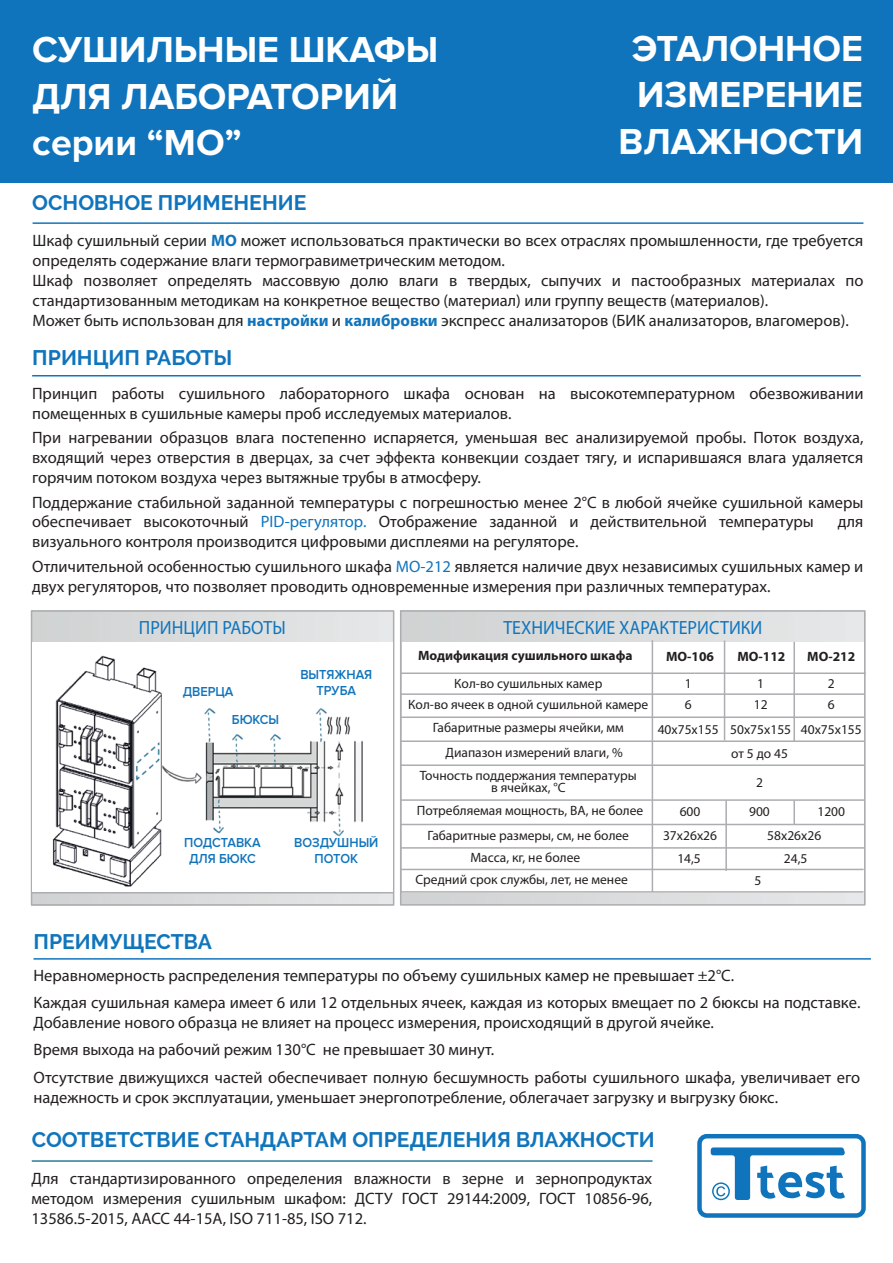
<style>
.page{position:relative;width:893px;height:1263px;background:#fff}
.page>*{position:absolute;margin:0;border:0;box-sizing:border-box;transform-origin:0 0}
.t1{font:700 37.5px/46.5px "Proxima Nova";color:#fff}
.t2{font:700 21px "Raleway";color:#1175bc}
.t3{font:700 21px "Raleway";color:#1074bc}
.t4{font:19.2px "Myriad Pro";color:#1175bc;scale:.94 1}
.t5{font:16.5px/19.8px "Myriad Pro";color:#231f20}
.t6{font:13.5px/24px "Myriad Pro";color:#231f20;text-align:center}
.t7{font:600 13.5px/16.2px "Proxima Nova";color:#1074bc;text-align:center;scale:.95 1}
.t8{font:700 13.5px "Myriad Pro";color:#231f20}
.s1{font-weight:700;color:#1074bc}
.s2{color:#1074bc}
</style>
<div class="page">
<hr style="left:33px;top:222px;width:830px;height:2px;background:#1175bc">
<hr style="left:32px;top:375px;width:829px;height:1px;background:#1175bc">
<hr style="left:32px;top:1160px;width:620px;height:2px;background:#2a799c">
<div style="left:0;top:0;width:893px;height:183px;background:#1074bc"></div>
<div style="left:697px;top:1134px;width:169px;height:84px;border:4px solid #1074bc;border-radius:7px"></div>
<svg style="left:711px;top:1147px;width:134px;height:53px"></svg>
<hr style="left:33px;top:958px;width:838px;height:2px;background:#1175bc">
<svg style="left:400px;top:610px;width:466px;height:296px;background:#d6d8d8"></svg>
<svg style="left:402px;top:642px;width:462px;height:249px"></svg>
<hr style="left:652px;top:640px;width:1px;height:252px;background:#acadb0">
<hr style="left:724px;top:640px;width:1px;height:100px;background:#acadb0">
<hr style="left:793px;top:642px;width:2px;height:100px;background:#acadb0">
<hr style="left:725px;top:800px;width:2px;height:71px;background:#acadb0">
<hr style="left:793px;top:800px;width:2px;height:24px;background:#acadb0">
<hr style="left:695px;top:672px;width:171px;height:2px;background:#acadb0">
<hr style="left:401px;top:672px;width:294px;height:2px;background:#acadb0">
<hr style="left:695px;top:693px;width:170px;height:2px;background:#acadb0">
<hr style="left:400px;top:693px;width:295px;height:2px;background:#acadb0">
<hr style="left:401px;top:716px;width:464px;height:2px;background:#acadb0">
<hr style="left:401px;top:740px;width:464px;height:2px;background:#acadb0">
<hr style="left:401px;top:764px;width:464px;height:2px;background:#acadb0">
<hr style="left:400px;top:799px;width:465px;height:2px;background:#acadb0">
<hr style="left:401px;top:824px;width:464px;height:1px;background:#acadb0">
<hr style="left:400px;top:847px;width:465px;height:2px;background:#acadb0">
<hr style="left:400px;top:869px;width:464px;height:1px;background:#acadb0">
<hr style="left:401px;top:891px;width:463px;height:2px;background:#acadb0">
<svg style="left:30px;top:610px;width:365px;height:296px;background:#d9dadb"></svg>
<img style="left:32px;top:645px;width:360px;height:247px">
<hr style="left:32px;top:892px;width:362px;height:1px;background:#acadb0">
<h1 class="t1" style="left:32px;top:27px;width:408px">СУШИЛЬНЫЕ ШКАФЫ<br>ДЛЯ ЛАБОРАТОРИЙ серии “МО”</h1>
<h1 class="t1" style="left:618px;top:26px;width:246px;text-align:center">ЭТАЛОННОЕ<br>ИЗМЕРЕНИЕ<br>ВЛАЖНОСТИ</h1>
<p class="t3" style="left:32px;top:191px;width:276px">ОСНОВНОЕ ПРИМЕНЕНИЕ</p>
<p class="t5" style="left:33px;top:231px;width:832px">Шкаф сушильный серии <span class="s1">МО</span> может использоваться практически во всех отраслях промышленности, где требуется определять содержание влаги термогравиметрическим методом.<br>Шкаф позволяет определять массоввую долю влаги в твердых, сыпучих и пастообразных материалах по стандартизованным методикам на конкретное вещество (материал) или группу веществ (материалов).<br>Может быть использован для <span class="s1">настройки</span> и <span class="s1">калибровки</span> экспресс анализаторов (БИК анализаторов, влагомеров).</p>
<p class="t3" style="left:32px;top:345px;width:202px">ПРИНЦИП РАБОТЫ</p>
<p class="t5" style="left:32px;top:383px;width:833px">Принцип работы сушильного лабораторного шкафа основан на высокотемпературном обезвоживании помещенных в сушильные камеры проб исследуемых материалов.</p>
<p class="t5" style="left:32px;top:428px;width:833px;text-align:justify">При нагревании образцов влага постепенно испаряется, уменьшая вес анализируемой пробы. Поток воздуха, входящий через отверстия в дверцах, за счет эффекта конвекции создает тягу, и испарившаяся влага удаляется горячим потоком воздуха через вытяжные трубы в атмосферу.</p>
<p class="t5" style="left:32px;top:492px;width:833px">Поддержание стабильной заданной температуры с погрешностью менее 2°C в любой ячейке сушильной камеры обеспечивает высокоточный <span class="s2">PID-регулятор.</span> Отображение заданной и действительной температуры</p>
<p class="t5" style="left:838px;top:512px;width:27px">для</p>
<p class="t5" style="left:32px;top:529px;width:833px;line-height:24.6px">визуального контроля производится цифровыми дисплеями на регуляторе.<br>Отличительной особенностью сушильного шкафа <span class="s2">МО-212</span> является наличие двух независимых сушильных камер и</p>
<p class="t5" style="left:32px;top:576px;width:740px">двух регуляторов, что позволяет проводить одновременные измерения при различных температурах.</p>
<p class="t4" style="left:139px;top:615px;width:158px">ПРИНЦИП РАБОТЫ</p>
<p class="t7" style="left:232px;top:677px;width:51px;line-height:28.8px;text-align:left;text-indent:-49px">ДВЕРЦА<br>БЮКСЫ</p>
<p class="t7" style="left:300px;top:666px;width:77px">ВЫТЯЖНАЯ<br>ТРУБА</p>
<p class="t7" style="left:184px;top:834px;width:82px">ПОДСТАВКА<br>ДЛЯ БЮКС</p>
<p class="t7" style="left:294px;top:834px;width:90px">ВОЗДУШНЫЙ<br>ПОТОК</p>
<p class="t4" style="left:503px;top:615px;width:277px">ТЕХНИЧЕСКИЕ ХАРАКТЕРИСТИКИ</p>
<p class="t8" style="left:418px;top:646px;width:216px">Модификация сушильного шкафа</p>
<p class="t6" style="left:408px;top:673px;width:242px;line-height:20.9px">Кол-во сушильных камер<br>Кол-во ячеек в одной сушильной камере</p>
<p class="t6" style="left:433px;top:716px;width:192px">Габаритные размеры ячейки, мм</p>
<p class="t6" style="left:445px;top:740px;width:179px">Диапазон измерений влаги, %</p>
<p class="t6" style="left:420px;top:763px;width:218px">Точность поддержания температуры</p>
<p class="t6" style="left:417px;top:775px;width:228px">в ячейках, °С<br>Потребляемая мощность, ВА, не более<br>Габаритные размеры, см, не более</p>
<p class="t6" style="left:415px;top:846px;width:214px;line-height:22px">Масса, кг, не более<br>Средний срок службы, лет, не менее</p>
<p class="t8" style="left:666px;top:647px;width:49px">МО-106</p>
<p class="t8" style="left:737px;top:647px;width:49px">МО-112</p>
<p class="t8" style="left:807px;top:647px;width:49px">МО-212</p>
<p class="t6" style="left:685px;top:692px;width:8px">6</p>
<p class="t6" style="left:754px;top:692px;width:15px">12</p>
<p class="t6" style="left:828px;top:692px;width:8px">6</p>
<p class="t6" style="left:685px;top:672px;width:8px">1</p>
<p class="t6" style="left:757px;top:672px;width:8px">1</p>
<p class="t6" style="left:828px;top:672px;width:8px">2</p>
<p class="t6" style="left:658px;top:717px;width:206px">40х75х155 50х75х155 40х75х155</p>
<p class="t6" style="left:731px;top:739px;width:58px;line-height:28.5px">от 5 до 45<br>2</p>
<p class="t6" style="left:680px;top:800px;width:22px">600</p>
<p class="t6" style="left:749px;top:800px;width:22px">900</p>
<p class="t6" style="left:817px;top:800px;width:29px">1200</p>
<p class="t6" style="left:663px;top:824px;width:56px">37х26х26</p>
<p class="t6" style="left:767px;top:824px;width:56px">58х26х26</p>
<p class="t6" style="left:677px;top:846px;width:25px">14,5</p>
<p class="t6" style="left:784px;top:846px;width:25px">24,5</p>
<p class="t6" style="left:755px;top:868px;width:8px">5</p>
<p class="t2" style="left:33px;top:929px;width:180px">ПРЕИМУЩЕСТВА</p>
<p class="t5" style="left:33px;top:961px;width:828px;line-height:27.3px">Неравномерность распределения температуры по объему сушильных камер не превышает ±2°C.<br>Каждая сушильная камера имеет 6 или 12 отдельных ячеек, каждая из которых вмещает по 2 бюксы на подставке.</p>
<p class="t5" style="left:33px;top:1009px;width:828px;line-height:27.3px">Добавление нового образца не влияет на процесс измерения, происходящий в другой ячейке.<br>Время выхода на рабочий режим 130°C не превышает 30 минут.<br>Отсутствие движущихся частей обеспечивает полную бесшумность работы сушильного шкафа, увеличивает его</p>
<p class="t5" style="left:33px;top:1087px;width:746px">надежность и срок эксплуатации, уменьшает энергопотребление, облегачает загрузку и выгрузку бюкс.</p>
<p class="t2" style="left:32px;top:1128px;width:624px">СООТВЕТСТВИЕ СТАНДАРТАМ ОПРЕДЕЛЕНИЯ ВЛАЖНОСТИ</p>
<p class="t5" style="left:31px;top:1168px;width:622px;text-align:justify">Для стандартизированного определения влажности в зерне и зернопродуктах методом измерения сушильным шкафом: ДСТУ ГОСТ 29144:2009, ГОСТ 10856-96, 13586.5-2015, ААСС 44-15А, ISO 711-85, ISO 712.</p>
</div>
